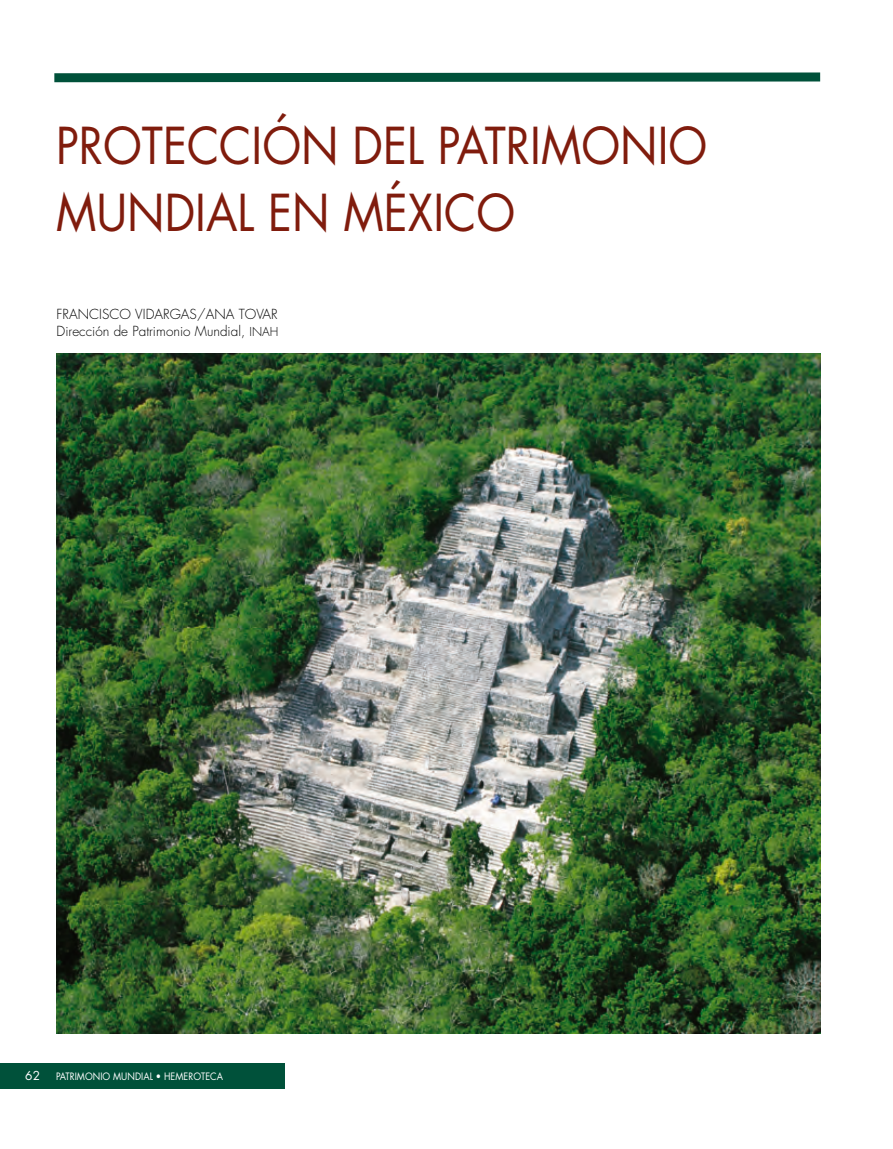
<style>
.page{position:relative;width:893px;height:1149px;background:#fff}
.page>*{position:absolute;margin:0;border:0;box-sizing:border-box;transform-origin:0 0}
.t1{font:49.5px/67.5px "Futura";color:#801c0d;scale:.91 1}
.t2{font:300 13.5px/16.2px "Futura";color:#000}
.t3{font:12px "Futura";color:#fff}
.t4{font:9.9px "Futura";letter-spacing:.005em;color:#fff;scale:.91 1}
.s1{font-size:12px}
</style>
<div class="page">
<div style="left:0;top:1063px;width:285px;height:25px;background:#00513a"></div>
<svg style="left:54px;top:72px;width:767px;height:11px;background:#2e705d"></svg>
<img style="left:57px;top:353px;width:763px;height:680px">
<h1 class="t1" style="left:56px;top:111px;width:717px">PROTECCIÓN DEL PATRIMONIO<br>MU NDIAL EN MÉXICO</h1>
<p class="t2" style="left:57px;top:306px;width:10px">FRANCISCO</p>
<p class="t2" style="left:135px;top:306px;width:17px">VIDARGAS</p>
<p class="t2" style="left:197px;top:306px;width:20px">/ANA</p>
<p class="t2" style="left:57px;top:306px;width:223px;text-indent:182px">TO VAR<br>Dirección de Patrimonio Mundial, <span class="s1">INAH</span></p>
<p class="t3" style="left:25px;top:1066px;width:16px">62</p>
<p class="t4" style="left:56px;top:1068px;width:185px">PATRIMONIO MUNDIAL • HEMEROTECA</p>
</div>
